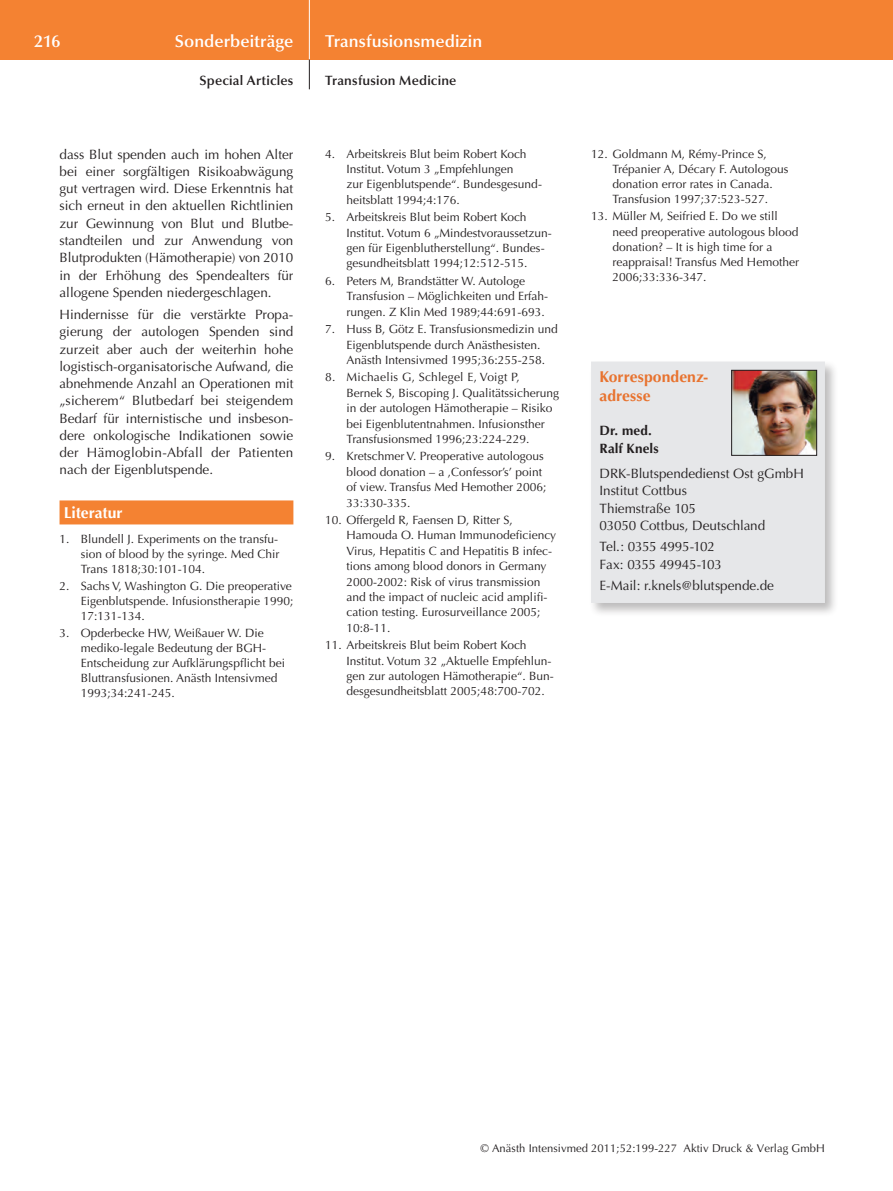
<style>
.page{position:relative;width:893px;height:1191px;background:#fff}
.page>*{position:absolute;margin:0;border:0;box-sizing:border-box;transform-origin:0 0}
.t1{font:600 17.25px "Optima";letter-spacing:.005em;color:#fff}
.t2{font:700 15.75px/19.5px "Optima";color:#e8732f}
.t3{font:700 15.75px "Optima";letter-spacing:-.005em;color:#fff}
.t4{font:13.5px/17.2px "Optima";color:#231f20;text-align:justify}
.t5{font:600 13.5px "Optima";letter-spacing:.015em;color:#231f20}
.t6{font:13.5px/17.2px "Optima";letter-spacing:-.025em;color:#231f20}
.t7{font:700 13.5px/17.2px "Optima";letter-spacing:.01em;color:#231f20}
.t8{font:12px/15.3px "Optima";color:#231f20}
.t9{font:11.25px "Optima";letter-spacing:.005em;color:#231f20}
</style>
<div class="page">
<div style="left:0;top:0;width:893px;height:60px;background:#f48232"></div>
<hr style="left:309px;top:0;width:1px;height:60px;background:#fff">
<svg style="left:309px;top:60px;width:1px;height:29px"></svg>
<div style="left:60px;top:500px;width:233px;height:24px;background:#f48232"></div>
<div style="left:589px;top:359px;width:250px;height:258px;background:#231f20;opacity:.3"></div>
<div style="left:591px;top:361px;width:234px;height:242px;background:#e6e7e9"></div>
<img style="left:733px;top:372px;width:82px;height:81px">
<div style="left:731px;top:370px;width:86px;height:85px;border:1px solid #231f20"></div>
<h1 class="t1" style="left:34px;top:31px;width:28px">216</h1>
<h1 class="t1" style="left:175px;top:31px;width:120px">Sonderbeiträge</h1>
<p class="t5" style="left:199px;top:73px;width:95px">Special Articles</p>
<p class="t4" style="left:60px;top:146px;width:235px">dass Blut spenden auch im hohen Alter bei einer sorgfältigen Risikoabwägung gut vertragen wird. Diese Erkenntnis hat sich erneut in den aktuellen Richtlinien zur Gewinnung von Blut und Blutbe&shy;standteilen und zur Anwendung von Blutprodukten (Hämotherapie) von 2010 in der Erhöhung des Spendealters für allogene Spenden niedergeschlagen.</p>
<p class="t4" style="left:60px;top:306px;width:235px">Hindernisse für die verstärkte Propa&shy;gierung der autologen Spenden sind zurzeit aber auch der weiterhin hohe logistisch-organisatorische Aufwand, die abnehmende Anzahl an Operationen mit „sicherem“ Blutbedarf bei steigendem Bedarf für internistische und insbeson&shy;dere onkologische Indikationen sowie der Hämoglobin-Abfall der Patienten nach der Eigenblutspende.</p>
<h2 class="t3" style="left:64px;top:503px;width:60px">Literatur</h2>
<p class="t8" style="left:81px;top:531px;width:200px;text-align:justify;text-indent:-21px">1. Blundell J. Experiments on the transfu&shy;sion of blood by the syringe. Med Chir Trans 1818;30:101-104.</p>
<p class="t8" style="left:81px;top:578px;width:214px;text-align:justify;text-indent:-21px">2. Sachs V, Washington G. Die preoperative Eigenblutspende. Infusionstherapie 1990; 17:131-134.</p>
<p class="t8" style="left:81px;top:625px;width:206px;text-indent:-21px">3. Opderbecke HW, Weißauer W. Die mediko-legale Bedeutung der BGH-Entscheidung zur Aufklärungspflicht bei Bluttransfusionen. Anästh Intensivmed 1993;34:241-245.</p>
<h1 class="t1" style="left:325px;top:31px;width:158px">Transfusionsmedizin</h1>
<p class="t5" style="left:325px;top:73px;width:133px">Transfusion Medicine</p>
<p class="t8" style="left:347px;top:146px;width:196px;text-indent:-21px">4. Arbeitskreis Blut beim Robert Koch Institut. Votum 3 „Empfehlungen<br>zur Eigenblutspende“. Bundesgesund&shy;heitsblatt 1994;4:176.</p>
<p class="t8" style="left:347px;top:210px;width:205px;text-indent:-21px">5. Arbeitskreis Blut beim Robert Koch Institut. Votum 6 „Mindestvoraussetzun-‑ gen für Eigenblutherstellung“. Bundes&shy;gesundheitsblatt 1994;12:512-515.</p>
<p class="t8" style="left:347px;top:273px;width:202px;text-indent:-21px">6. Peters M, Brandstätter W. Autologe<br>Transfusion – Möglichkeiten und Erfah&shy;rungen. Z Klin Med 1989;44:691-693.</p>
<p class="t8" style="left:347px;top:321px;width:213px;text-indent:-21px">7. Huss B, Götz E. Transfusionsmedizin und<br>Eigenblutspende durch Anästhesisten.<br>Anästh Intensivmed 1995;36:255-258.</p>
<p class="t8" style="left:347px;top:370px;width:214px;text-indent:-21px">8. Michaelis G, Schlegel E, Voigt P,<br>Bernek S, Biscoping J. Qualitätssicherung in der autologen Hämotherapie – Risiko bei Eigenblutentnahmen. Infusionsther Transfusionsmed 1996;23:224-229.</p>
<p class="t8" style="left:347px;top:449px;width:201px;text-indent:-21px">9. Kretschmer V. Preoperative autologous blood donation – a ‚Confessor’s’ point of view. Transfus Med Hemother 2006;<br>33:330-335.</p>
<p class="t8" style="left:347px;top:512px;width:211px;text-indent:-21px">10. Offergeld R, Faensen D, Ritter S, Hamouda O. Human Immunodeficiency Virus, Hepatitis C and Hepatitis B infec&shy;tions among blood donors in Germany 2000-2002: Risk of virus transmission and the impact of nucleic acid amplifi&shy;cation testing. Eurosurveillance 2005; 10:8-11.</p>
<p class="t8" style="left:347px;top:637px;width:208px;text-indent:-21px">11. Arbeitskreis Blut beim Robert Koch Institut. Votum 32 „Aktuelle Empfehlun-‑ gen zur autologen Hämotherapie“. Bun&shy;desgesundheitsblatt 2005;48:700-702.</p>
<p class="t8" style="left:612px;top:146px;width:178px;text-indent:-21px">12. Goldmann M, Rémy-Prince S,<br>Trépanier A, Décary F. Autologous donation error rates in Canada.<br>Transfusion 1997;37:523-527.</p>
<p class="t8" style="left:612px;top:209px;width:188px;text-indent:-21px">13. Müller M, Seifried E. Do we still need preoperative autologous blood donation? – It is high time for a reappraisal! Transfus Med Hemother<br>2006;33:336-347.</p>
<h2 class="t2" style="left:600px;top:367px;width:110px">Korrespondenz&shy;adresse</h2>
<p class="t7" style="left:600px;top:422px;width:61px">Dr. med.<br>Ralf Knels</p>
<p class="t4" style="left:600px;top:465px;width:206px;text-align:left">DRK-Blutspendedienst Ost gGmbH<br>Institut Cottbus<br>Thiemstraße 105<br>03050 Cottbus, Deutschland</p>
<p class="t6" style="left:600px;top:538px;width:124px">Tel.: 0355 4995-102<br>Fax: 0355 49945-103</p>
<p class="t4" style="left:600px;top:577px;width:176px">E-Mail: r.knels@blutspende.de</p>
<p class="t9" style="left:480px;top:1142px;width:346px">© Anästh Intensivmed 2011;52:199-227 Aktiv Druck &amp; Verlag GmbH</p>
</div>
